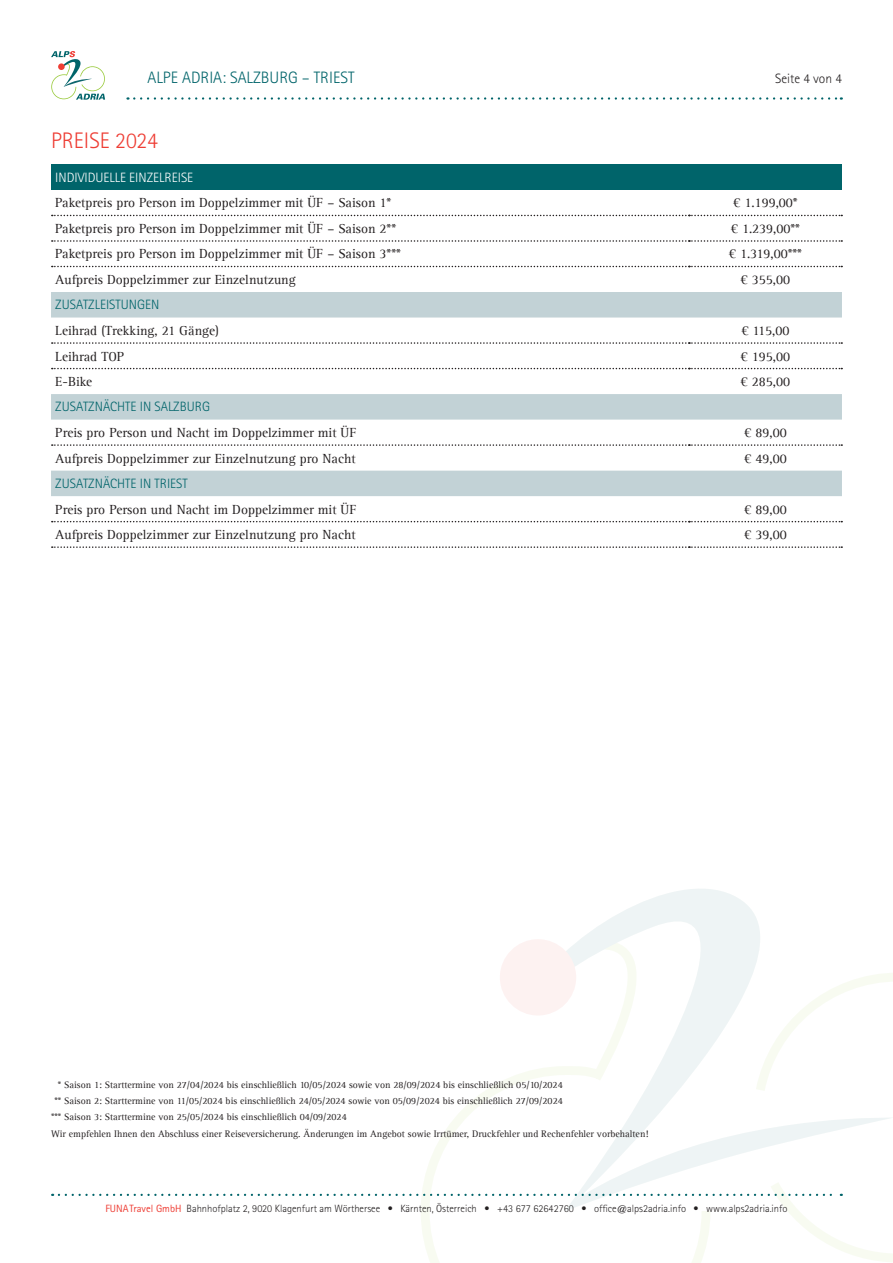
<style>
.page{position:relative;width:893px;height:1263px;background:#fff}
.page>*{position:absolute;margin:0;border:0;box-sizing:border-box;transform-origin:0 0}
.t1{font:300 22.5px "Rotis Sans Serif Std";color:#ee3e35}
.t2{font:300 16.5px "Rotis Sans Serif Std";color:#00646a}
.t3{font:13.5px "Agfa Rotis Serif";color:#231f20}
.t4{font:300 13.5px "Rotis Sans Serif Std";color:#00646a}
.t5{font:300 13.5px "Rotis Sans Serif Std";color:#fff}
.t6{font:300 13.5px "Rotis Sans Serif Std";color:#231f20}
.t7{font:300 10.5px "Rotis Sans Serif Std";color:#231f20}
.t8{font:9.75px "Agfa Rotis Serif";color:#231f20}
.s1{font-weight:400;color:#ee3e35}
</style>
<div class="page">
<svg style="left:421px;top:973px;width:472px;height:290px"></svg>
<svg style="left:519px;top:889px;width:328px;height:225px"></svg>
<div style="left:500px;top:939px;width:76px;height:76px;background:#fdf2f1;border-radius:50%"></div>
<svg style="left:59px;top:1114px;width:834px;height:97px"></svg>
<svg style="left:134px;top:97px;width:708px;height:3px"></svg>
<svg style="left:51px;top:51px;width:54px;height:49px"></svg>
<div style="left:51px;top:164px;width:791px;height:26px;background:#00646a"></div>
<svg style="left:51px;top:292px;width:791px;height:204px"></svg>
<svg style="left:52px;top:215px;width:790px;height:1px"></svg>
<svg style="left:52px;top:240px;width:790px;height:2px"></svg>
<svg style="left:52px;top:266px;width:790px;height:1px"></svg>
<svg style="left:52px;top:342px;width:790px;height:2px"></svg>
<svg style="left:52px;top:368px;width:790px;height:1px"></svg>
<svg style="left:52px;top:444px;width:790px;height:2px"></svg>
<svg style="left:52px;top:521px;width:790px;height:1px"></svg>
<svg style="left:52px;top:546px;width:790px;height:2px"></svg>
<p class="t2" style="left:148px;top:68px;width:208px">ALPE ADRIA: SALZBURG – TRIEST</p>
<p class="t6" style="left:775px;top:71px;width:68px">Seite 4 von 4</p>
<h1 class="t1" style="left:51px;top:128px;width:109px">PREISE 2024</h1>
<p class="t5" style="left:55px;top:170px;width:139px">INDIVIDUELLE EINZELREISE</p>
<p class="t3" style="left:55px;top:195px;width:338px">Paketpreis pro Person im Doppelzimmer mit ÜF – Saison 1*</p>
<p class="t3" style="left:733px;top:195px;width:66px">€ 1.199,00*</p>
<p class="t3" style="left:55px;top:221px;width:342px">Paketpreis pro Person im Doppelzimmer mit ÜF – Saison 2**</p>
<p class="t3" style="left:731px;top:221px;width:71px">€ 1.239,00**</p>
<p class="t3" style="left:55px;top:246px;width:347px">Paketpreis pro Person im Doppelzimmer mit ÜF – Saison 3***</p>
<p class="t3" style="left:729px;top:246px;width:75px">€ 1.319,00***</p>
<p class="t3" style="left:55px;top:272px;width:242px">Aufpreis Doppelzimmer zur Einzelnutzung</p>
<p class="t3" style="left:741px;top:272px;width:51px">€ 355,00</p>
<p class="t4" style="left:55px;top:297px;width:105px">ZUSATZLEISTUNGEN</p>
<p class="t3" style="left:55px;top:323px;width:165px">Leihrad (Trekking, 21 Gänge)</p>
<p class="t3" style="left:741px;top:323px;width:50px">€ 115,00</p>
<p class="t3" style="left:55px;top:348px;width:71px">Leihrad TOP</p>
<p class="t3" style="left:741px;top:348px;width:51px">€ 195,00</p>
<p class="t3" style="left:55px;top:374px;width:39px">E-Bike</p>
<p class="t3" style="left:741px;top:374px;width:51px">€ 285,00</p>
<p class="t4" style="left:55px;top:399px;width:156px">ZUSATZNÄCHTE IN SALZBURG</p>
<p class="t3" style="left:55px;top:425px;width:303px">Preis pro Person und Nacht im Doppelzimmer mit ÜF</p>
<p class="t3" style="left:744px;top:425px;width:44px">€ 89,00</p>
<p class="t3" style="left:55px;top:450px;width:302px">Aufpreis Doppelzimmer zur Einzelnutzung pro Nacht</p>
<p class="t3" style="left:744px;top:450px;width:44px">€ 49,00</p>
<p class="t4" style="left:55px;top:476px;width:134px">ZUSATZNÄCHTE IN TRIEST</p>
<p class="t3" style="left:55px;top:501px;width:303px">Preis pro Person und Nacht im Doppelzimmer mit ÜF</p>
<p class="t3" style="left:744px;top:501px;width:44px">€ 89,00</p>
<p class="t3" style="left:55px;top:527px;width:302px">Aufpreis Doppelzimmer zur Einzelnutzung pro Nacht</p>
<p class="t3" style="left:744px;top:527px;width:44px">€ 39,00</p>
<p class="t8" style="left:58px;top:1079px;width:506px">* Saison 1: Starttermine von 27/04/2024 bis einschließlich 10/05/2024 sowie von 28/09/2024 bis einschließlich 05/10/2024</p>
<p class="t8" style="left:54px;top:1095px;width:510px">** Saison 2: Starttermine von 11/05/2024 bis einschließlich 24/05/2024 sowie von 05/09/2024 bis einschließlich 27/09/2024</p>
<p class="t8" style="left:51px;top:1111px;width:297px">*** Saison 3: Starttermine von 25/05/2024 bis einschließlich 04/09/2024</p>
<p class="t8" style="left:51px;top:1128px;width:599px">Wir empfehlen Ihnen den Abschluss einer Reiseversicherung. Änderungen im Angebot sowie Irrtümer, Druckfehler und Rechenfehler vorbehalten!</p>
<p class="t7" style="left:105px;top:1202px;width:684px"><span class="s1">FUNATravel GmbH</span> Bahnhofplatz 2, 9020 Klagenfurt am Wörthersee • Kärnten, Österreich • +43 677 62642760 • office@alps2adria.info • www.alps2adria.info</p>
</div>
